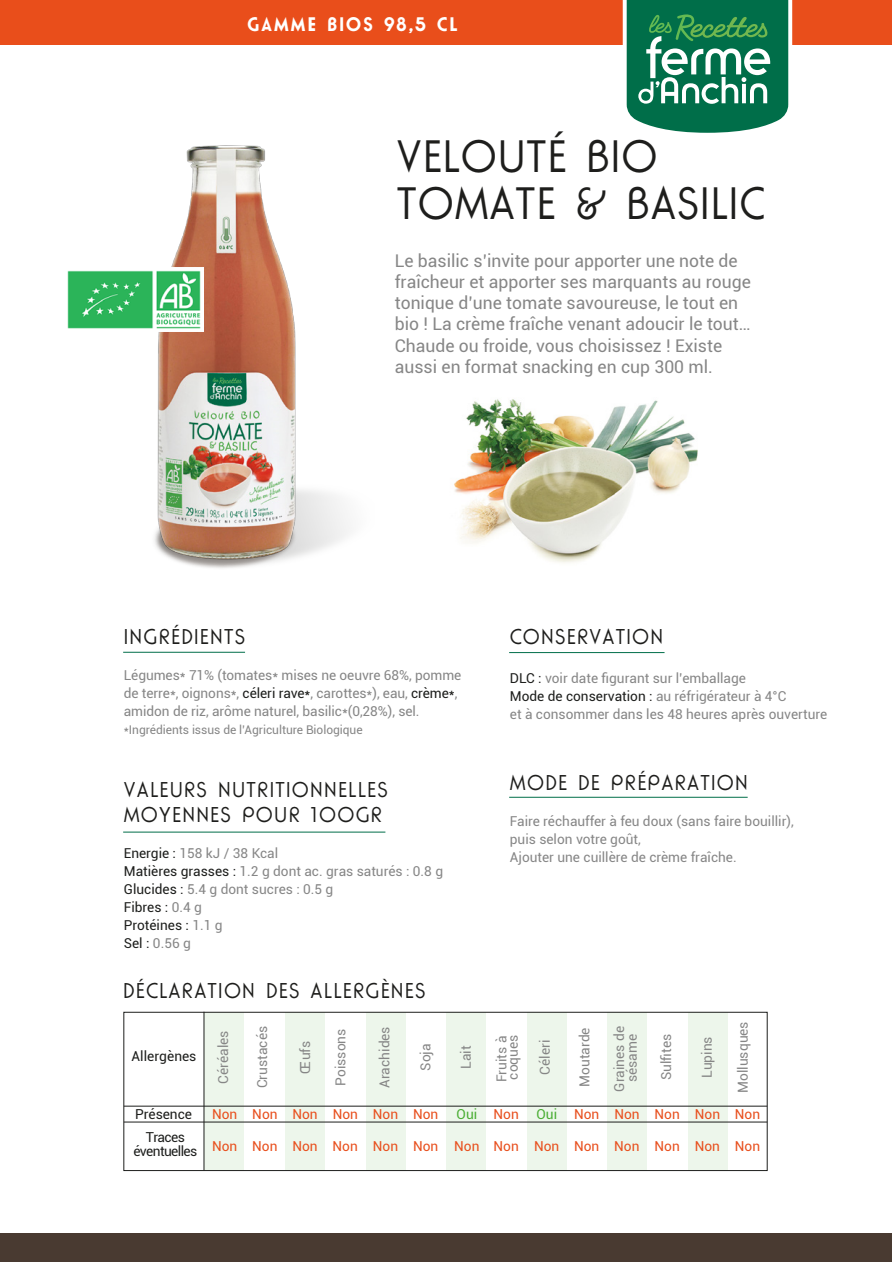
<style>
.page{position:relative;width:893px;height:1263px;background:#fff}
.page>*{position:absolute;margin:0;border:0;box-sizing:border-box;transform-origin:0 0}
.t1{font:300 44.55px/47px "Ronda IT Cby BT";letter-spacing:.02em;color:#1e1e1c}
.t2{font:300 21px/25.2px "Ronda IT Cby BT";letter-spacing:.06em;color:#1e1e1c}
.t3{font:700 19.35px "Ronda IT Cby BT";letter-spacing:.08em;color:#fff}
.t4{font:17.55px/21px "Roboto";color:#868686}
.t5{font:13.8px/11.2px "Roboto";color:#868686}
.t6{font:13.8px "Roboto";color:#e84f1d}
.t7{font:13.8px/22.8px "Roboto";letter-spacing:-.005em;color:#1d1e1c;text-align:center}
.t8{font:13.8px "Roboto";letter-spacing:-.045em;color:#1d1e1c}
.t9{font:13.8px "Roboto";color:#49ad33}
.t10{font:13.65px/18px "Roboto";color:#868686}
.t11{font:12px "Roboto";letter-spacing:-.005em;color:#868686}
.s1{color:#1d1e1c}
.s2{color:#e84f1d}
.s3{color:#49ad33}
</style>
<div class="page">
<div style="left:0;top:0;width:892px;height:45px;background:#e94e1b"></div>
<div style="left:0;top:1233px;width:892px;height:29px;background:#493a31"></div>
<img style="left:152px;top:145px;width:174px;height:425px">
<svg style="left:623px;top:0;width:169px;height:133px"></svg>
<img style="left:454px;top:399px;width:244px;height:164px">
<div style="left:205px;top:1012px;width:39px;height:159px;background:#edf6eb"></div>
<div style="left:285px;top:1012px;width:40px;height:159px;background:#edf6eb"></div>
<div style="left:366px;top:1012px;width:39px;height:159px;background:#edf6eb"></div>
<div style="left:446px;top:1012px;width:40px;height:159px;background:#edf6eb"></div>
<div style="left:527px;top:1012px;width:39px;height:159px;background:#edf6eb"></div>
<div style="left:607px;top:1012px;width:40px;height:159px;background:#edf6eb"></div>
<div style="left:688px;top:1012px;width:40px;height:159px;background:#edf6eb"></div>
<hr style="left:124px;top:1106px;width:643px;height:1px;background:#1d1e1c">
<hr style="left:124px;top:1122px;width:643px;height:1px;background:#1d1e1c">
<div style="left:124px;top:1012px;width:643px;height:159px;border:1px solid #1d1e1c"></div>
<hr style="left:204px;top:1012px;width:1px;height:158px;background:#1d1e1c">
<hr style="left:123px;top:652px;width:122px;height:1px;background:#006e49">
<hr style="left:123px;top:832px;width:262px;height:1px;background:#006e49">
<hr style="left:509px;top:797px;width:239px;height:1px;background:#006e49">
<hr style="left:509px;top:652px;width:155px;height:1px;background:#006e49">
<img style="left:67px;top:268px;width:136px;height:63px">
<h3 class="t3" style="left:247px;top:12px;width:211px">GAMME BIOS 98,5 CL</h3>
<h1 class="t1" style="left:397px;top:132px;width:369px">VELOUTÉ BIO<br>TOMATE &amp; BASILIC</h1>
<p class="t4" style="left:395px;top:250px;width:358px">Le basilic s’invite pour apporter une note de fraîcheur et apporter ses marquants au rouge tonique d’une tomate savoureuse, le tout en bio ! La crème fraîche venant adoucir le tout… Chaude ou froide, vous choisissez ! Existe aussi en format snacking en cup 300 ml.</p>
<h2 class="t2" style="left:124px;top:624px;width:123px">INGRÉDIENTS</h2>
<p class="t10" style="left:124px;top:666px;width:339px">Légumes* 71% (tomates* mises ne oeuvre 68%, pomme de terre*, oignons*, <span class="s1">céleri rave*</span>, carottes*), eau, <span class="s1">crème*</span>, amidon de riz, arôme naturel, basilic*(0,28%), sel.</p>
<p class="t11" style="left:124px;top:722px;width:240px">*Ingrédients issus de l’Agriculture Biologique</p>
<h2 class="t2" style="left:124px;top:776px;width:266px">VALEURS NUTRITIONNELLES<br>MOYENNES POUR 100GR</h2>
<p class="t10" style="left:124px;top:843px;width:321px"><span class="s1">Energie :</span> 158 kJ / 38 Kcal<br><span class="s1">Matières grasses :</span> 1.2 g dont ac. gras saturés : 0.8 g<br><span class="s1">Glucides :</span> 5.4 g dont sucres : 0.5 g<br><span class="s1">Fibres :</span> 0.4 g<br><span class="s1">Protéines :</span> 1.1 g<br><span class="s1">Sel :</span> 0.56 g</p>
<h2 class="t2" style="left:123px;top:977px;width:304px">DÉCLARATION DES ALLERGÈNES</h2>
<h2 class="t2" style="left:510px;top:624px;width:155px">CONSERVATION</h2>
<p class="t10" style="left:510px;top:669px;width:319px"><span class="s1">DLC :</span> voir date figurant sur l’emballage<br><span class="s1">Mode de conservation :</span> au réfrigérateur à 4°C<br>et à consommer dans les 48 heures après ouverture</p>
<h2 class="t2" style="left:510px;top:770px;width:239px">MODE DE PRÉPARATION</h2>
<p class="t10" style="left:510px;top:811px;width:285px">Faire réchauffer à feu doux (sans faire bouillir), puis selon votre goût,<br>Ajouter une cuillère de crème fraîche.</p>
<p class="t7" style="left:132px;top:1044px;width:66px">Allergènes</p>
<p class="t7" style="left:135px;top:1102px;width:58px">Présence<br>Traces</p>
<p class="t8" style="left:133px;top:1142px;width:65px">éventuelles</p>
<p class="t5" style="left:217px;top:1084px;width:55px;rotate:-90deg">Céréales</p>
<p class="t5" style="left:256px;top:1088px;width:64px;rotate:-90deg">Crustacés</p>
<p class="t5" style="left:299px;top:1073px;width:34px;rotate:-90deg">Œufs</p>
<p class="t5" style="left:335px;top:1086px;width:59px;rotate:-90deg">Poissons</p>
<p class="t5" style="left:378px;top:1088px;width:63px;rotate:-90deg">Arachides</p>
<p class="t5" style="left:420px;top:1071px;width:29px;rotate:-90deg">Soja</p>
<p class="t5" style="left:460px;top:1069px;width:25px;rotate:-90deg">Lait</p>
<p class="t5" style="left:495px;top:1082px;width:49px;rotate:-90deg">Fruits à coques</p>
<p class="t5" style="left:539px;top:1074px;width:36px;rotate:-90deg">Céleri</p>
<p class="t5" style="left:612px;top:1092px;width:67px;line-height:12.6px;text-align:center;rotate:-90deg">Graines de sésame</p>
<p class="t5" style="left:578px;top:1087px;width:61px;rotate:-90deg">Moutarde</p>
<p class="t5" style="left:660px;top:1080px;width:48px;rotate:-90deg">Sulfites</p>
<p class="t5" style="left:701px;top:1078px;width:43px;rotate:-90deg">Lupins</p>
<p class="t5" style="left:737px;top:1093px;width:73px;rotate:-90deg">Mollusques</p>
<p class="t6" style="left:212px;top:1104px;width:228px">Non Non Non Non Non Non</p>
<p class="t9" style="left:457px;top:1104px;width:64px">Oui <span class="s2">Non</span></p>
<p class="t6" style="left:536px;top:1104px;width:225px"><span class="s3">Oui</span> Non Non Non Non Non</p>
<p class="t6" style="left:212px;top:1137px;width:550px">Non Non Non Non Non Non Non Non Non Non Non Non Non Non</p>
</div>
